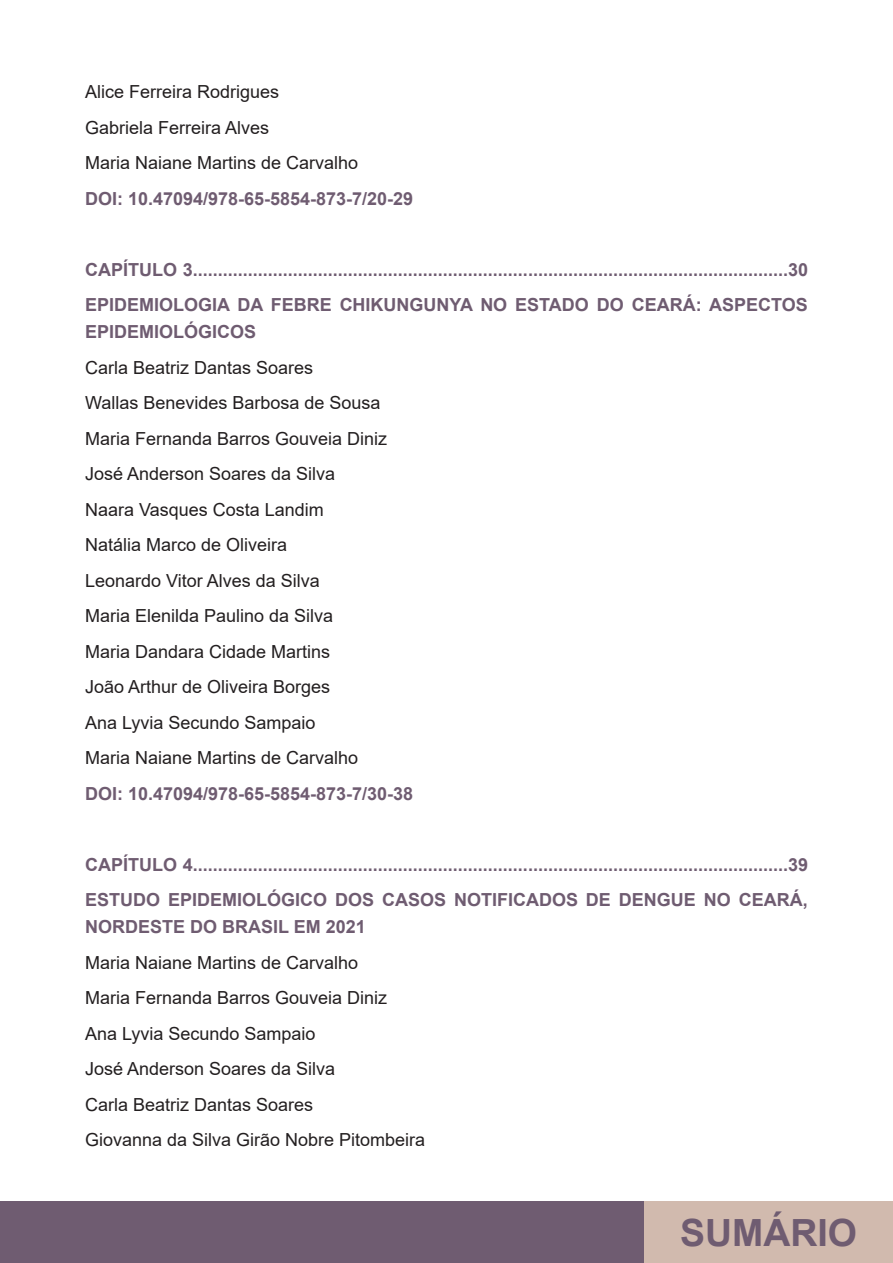
<style>
.page{position:relative;width:893px;height:1263px;background:#fff}
.page>*{position:absolute;margin:0;border:0;box-sizing:border-box;transform-origin:0 0}
.t1{font:700 37.5px "Arial";color:#6f5c71}
.t2{font:18px "Arial";color:#231f20}
.t3{font:700 18px/27px "Arial";color:#6f5c71}
</style>
<div class="page">
<div style="left:0;top:1201px;width:810px;height:62px;background:#6f5c71"></div>
<div style="left:644px;top:1201px;width:249px;height:62px;background:#d1baae"></div>
<p class="t2" style="left:85px;top:79px;width:196px">Alice Ferreira Rodrigues</p>
<p class="t2" style="left:85px;top:115px;width:186px">Gabriela Ferreira Alves</p>
<p class="t2" style="left:85px;top:150px;width:275px">Maria Naiane Martins de Carvalho</p>
<p class="t3" style="left:85px;top:185px;width:330px">DOI: 10.47094/978-65-5854-873-7/20-29</p>
<p class="t3" style="left:85px;top:256px;width:725px">CAPÍTULO 3.......................................................................................................................30</p>
<p class="t3" style="left:85px;top:292px;width:724px">EPIDEMIOLOGIA DA FEBRE CHIKUNGUNYA NO ESTADO DO CEARÁ: ASPECTOS<br>EPIDEMIOLÓGICOS</p>
<p class="t2" style="left:85px;top:355px;width:230px">Carla Beatriz Dantas Soares</p>
<p class="t2" style="left:85px;top:390px;width:297px">Wallas Benevides Barbosa de Sousa</p>
<p class="t2" style="left:85px;top:426px;width:304px">Maria Fernanda Barros Gouveia Diniz</p>
<p class="t2" style="left:85px;top:461px;width:252px">José Anderson Soares da Silva</p>
<p class="t2" style="left:85px;top:497px;width:240px">Naara Vasques Costa Landim</p>
<p class="t2" style="left:85px;top:532px;width:204px">Natália Marco de Oliveira</p>
<p class="t2" style="left:85px;top:568px;width:236px">Leonardo Vitor Alves da Silva</p>
<p class="t2" style="left:85px;top:603px;width:250px">Maria Elenilda Paulino da Silva</p>
<p class="t2" style="left:85px;top:639px;width:247px">Maria Dandara Cidade Martins</p>
<p class="t2" style="left:85px;top:674px;width:247px">João Arthur de Oliveira Borges</p>
<p class="t2" style="left:85px;top:710px;width:232px">Ana Lyvia Secundo Sampaio</p>
<p class="t2" style="left:85px;top:745px;width:275px">Maria Naiane Martins de Carvalho</p>
<p class="t3" style="left:85px;top:780px;width:330px">DOI: 10.47094/978-65-5854-873-7/30-38</p>
<p class="t3" style="left:85px;top:851px;width:725px">CAPÍTULO 4.......................................................................................................................39</p>
<p class="t3" style="left:85px;top:887px;width:724px">ESTUDO EPIDEMIOLÓGICO DOS CASOS NOTIFICADOS DE DENGUE NO CEARÁ,<br>NORDESTE DO BRASIL EM 2021</p>
<p class="t2" style="left:85px;top:950px;width:275px">Maria Naiane Martins de Carvalho</p>
<p class="t2" style="left:85px;top:986px;width:304px">Maria Fernanda Barros Gouveia Diniz</p>
<p class="t2" style="left:85px;top:1021px;width:232px">Ana Lyvia Secundo Sampaio</p>
<p class="t2" style="left:85px;top:1057px;width:252px">José Anderson Soares da Silva</p>
<p class="t2" style="left:85px;top:1092px;width:230px">Carla Beatriz Dantas Soares</p>
<p class="t2" style="left:85px;top:1128px;width:342px">Giovanna da Silva Girão Nobre Pitombeira</p>
<h1 class="t1" style="left:680px;top:1206px;width:179px">SUMÁRIO</h1>
</div>
